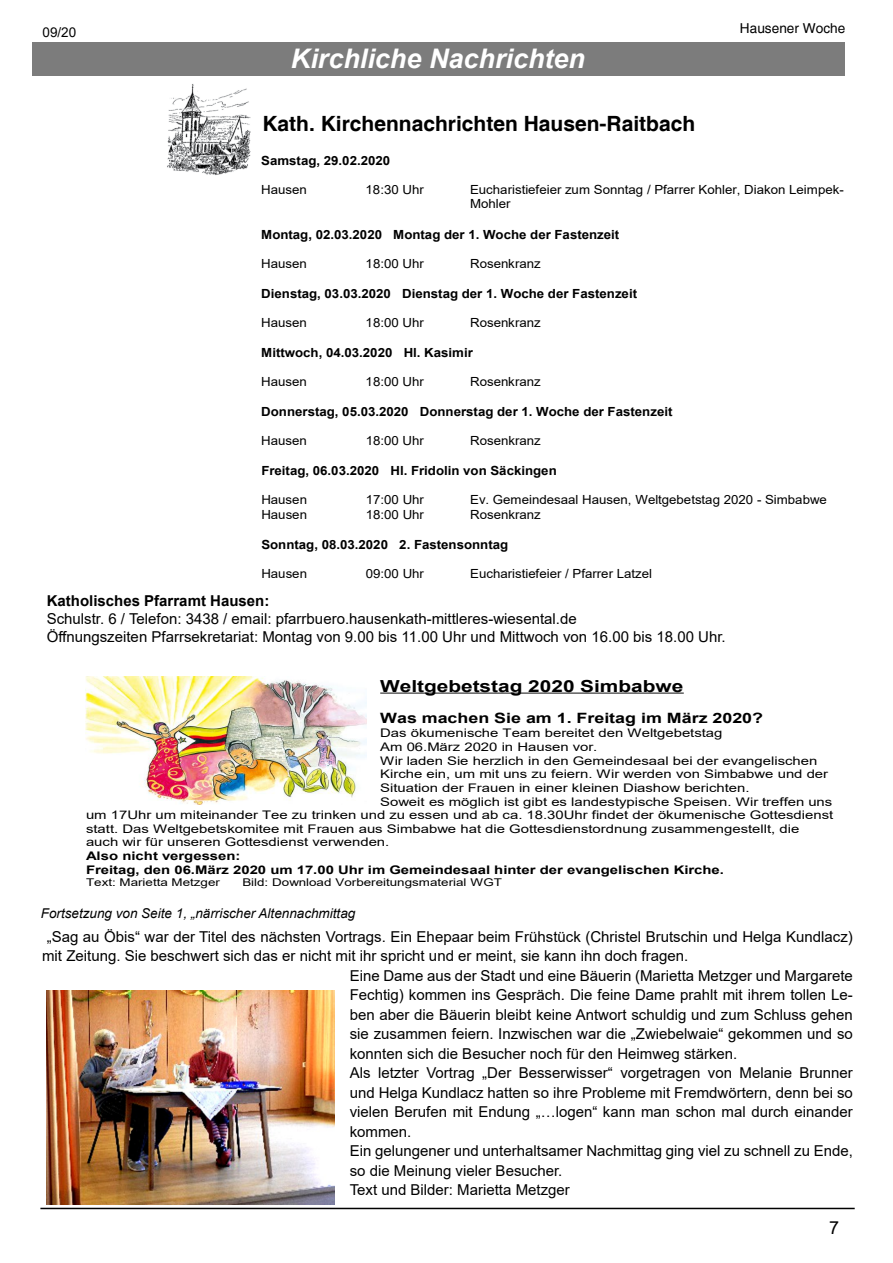
<style>
.page{position:relative;width:893px;height:1263px;background:#fff}
.page>*{position:absolute;margin:0;border:0;box-sizing:border-box;transform-origin:0 0}
.t1{font:italic 700 27px "Arial";color:#fff}
.t2{font:700 21px "Helvetica";color:#000}
.t3{font:18px "Arial";color:#000}
.t4{font:700 16.65px "Arial";color:#000;scale:1.26 1}
.t5{font:15px/18px "Arial";color:#000}
.t6{font:700 15px "Arial";color:#000}
.t7{font:700 14.25px "Arial";color:#000;scale:1.26 1}
.t8{font:13.65px "Helvetica";color:#000}
.t9{font:italic 13.5px "Arial";color:#000}
.t10{font:13.5px "Arial";color:#000}
.t11{font:12.6px/14.5px "Arial";color:#000;scale:1.05 1}
.t12{font:700 12.6px "Arial";color:#000;scale:1.05 1}
.t13{font:11.85px "Arial";color:#000;scale:1.26 1}
.t14{font:700 11.85px/13.6px "Arial";color:#000;scale:1.26 1}
.t15{font:10.65px "Arial";color:#000;scale:1.26 1}
</style>
<div class="page">
<hr style="left:40px;top:1208px;width:815px;height:1px;background:#000">
<img style="left:46px;top:990px;width:288px;height:214px">
<img style="left:167px;top:84px;width:84px;height:91px">
<hr style="left:380px;top:692px;width:304px;height:2px;background:#000">
<img style="left:86px;top:676px;width:280px;height:129px">
<div style="left:32px;top:42px;width:812px;height:33px;background:#7c7c7c"></div>
<p class="t10" style="left:43px;top:23px;width:35px">09/20</p>
<h1 class="t1" style="left:291px;top:41px;width:296px">Kirchliche Nachrichten</h1>
<h2 class="t2" style="left:262px;top:111px;width:434px">Kath. Kirchennachrichten Hausen-Raitbach</h2>
<p class="t8" style="left:740px;top:21px;width:107px">Hausener Woche</p>
<p class="t12" style="left:261px;top:156px;width:124px">Samstag, 29.02.2020</p>
<p class="t11" style="left:261px;top:183px;width:45px">Hausen</p>
<p class="t11" style="left:366px;top:183px;width:57px">18:30 Uhr</p>
<p class="t11" style="left:470px;top:183px;width:357px">Eucharistiefeier zum Sonntag / Pfarrer Kohler, Diakon Leimpek-<br>Mohler</p>
<p class="t12" style="left:261px;top:229px;width:343px">Montag, 02.03.2020 Montag der 1. Woche der Fastenzeit</p>
<p class="t11" style="left:261px;top:257px;width:45px">Hausen</p>
<p class="t11" style="left:366px;top:257px;width:57px">18:00 Uhr</p>
<p class="t11" style="left:470px;top:257px;width:69px">Rosenkranz</p>
<p class="t12" style="left:261px;top:289px;width:359px">Dienstag, 03.03.2020 Dienstag der 1. Woche der Fastenzeit</p>
<p class="t11" style="left:261px;top:316px;width:45px">Hausen</p>
<p class="t11" style="left:366px;top:316px;width:57px">18:00 Uhr</p>
<p class="t11" style="left:470px;top:316px;width:69px">Rosenkranz</p>
<p class="t12" style="left:261px;top:348px;width:203px">Mittwoch, 04.03.2020 Hl. Kasimir</p>
<p class="t11" style="left:261px;top:375px;width:45px">Hausen</p>
<p class="t11" style="left:366px;top:375px;width:57px">18:00 Uhr</p>
<p class="t11" style="left:470px;top:375px;width:69px">Rosenkranz</p>
<p class="t12" style="left:261px;top:407px;width:393px">Donnerstag, 05.03.2020 Donnerstag der 1. Woche der Fastenzeit</p>
<p class="t11" style="left:261px;top:435px;width:45px">Hausen</p>
<p class="t11" style="left:366px;top:435px;width:57px">18:00 Uhr</p>
<p class="t11" style="left:470px;top:435px;width:69px">Rosenkranz</p>
<p class="t12" style="left:261px;top:466px;width:283px">Freitag, 06.03.2020 Hl. Fridolin von Säckingen</p>
<p class="t11" style="left:261px;top:494px;width:45px">Hausen</p>
<p class="t11" style="left:366px;top:494px;width:57px">17:00 Uhr</p>
<p class="t11" style="left:470px;top:494px;width:341px">Ev. Gemeindesaal Hausen, Weltgebetstag 2020 - Simbabwe</p>
<p class="t11" style="left:261px;top:508px;width:45px">Hausen</p>
<p class="t11" style="left:366px;top:508px;width:57px">18:00 Uhr</p>
<p class="t11" style="left:470px;top:508px;width:69px">Rosenkranz</p>
<p class="t12" style="left:261px;top:540px;width:237px">Sonntag, 08.03.2020 2. Fastensonntag</p>
<p class="t11" style="left:261px;top:567px;width:45px">Hausen</p>
<p class="t11" style="left:366px;top:567px;width:57px">09:00 Uhr</p>
<p class="t11" style="left:470px;top:567px;width:175px">Eucharistiefeier / Pfarrer Latzel</p>
<p class="t6" style="left:47px;top:590px;width:224px">Katholisches Pfarramt Hausen:</p>
<p class="t5" style="left:47px;top:610px;width:680px">Schulstr. 6 / Telefon: 3438 / email: pfarrbuero.hausenkath-mittleres-wiesental.de<br>Öffnungszeiten Pfarrsekretariat: Montag von 9.00 bis 11.00 Uhr und Mittwoch von 16.00 bis 18.00 Uhr.</p>
<p class="t4" style="left:380px;top:679px;width:242px">Weltgebetstag 2020 Simbabwe</p>
<p class="t7" style="left:380px;top:713px;width:305px">Was machen Sie am 1. Freitag im März 2020?</p>
<p class="t13" style="left:380px;top:729px;width:273px">Das ökumenische Team bereitet den Weltgebetstag</p>
<p class="t13" style="left:380px;top:742px;width:174px">Am 06.März 2020 in Hausen vor.</p>
<p class="t13" style="left:380px;top:756px;width:349px">Wir laden Sie herzlich in den Gemeindesaal bei der evangelischen</p>
<p class="t13" style="left:380px;top:770px;width:357px">Kirche ein, um mit uns zu feiern. Wir werden von Simbabwe und der</p>
<p class="t13" style="left:380px;top:783px;width:295px">Situation der Frauen in einer kleinen Diashow berichten.</p>
<p class="t13" style="left:380px;top:797px;width:360px">Soweit es möglich ist gibt es landestypische Speisen. Wir treffen uns</p>
<p class="t13" style="left:86px;top:810px;width:594px">um 17Uhr um miteinander Tee zu trinken und zu essen und ab ca. 18.30Uhr findet der ökumenische Gottesdienst</p>
<p class="t13" style="left:86px;top:824px;width:568px">statt. Das Weltgebetskomitee mit Frauen aus Simbabwe hat die Gottesdienstordnung zusammengestellt, die</p>
<p class="t13" style="left:86px;top:838px;width:242px">auch wir für unseren Gottesdienst verwenden.</p>
<p class="t14" style="left:86px;top:850px;width:508px">Also nicht vergessen:<br>Freitag, den 06.März 2020 um 17.00 Uhr im Gemeindesaal hinter der evangelischen Kirche.</p>
<p class="t15" style="left:86px;top:878px;width:108px">Text: Marietta Metzger</p>
<p class="t15" style="left:242px;top:878px;width:208px">Bild: Download Vorbereitungsmaterial WGT</p>
<p class="t9" style="left:41px;top:904px;width:316px">Fortsetzung von Seite 1, „närrischer Altennachmittag</p>
<p class="t5" style="left:47px;top:927px;width:808px">„Sag au Öbis“ war der Titel des nächsten Vortrags. Ein Ehepaar beim Frühstück (Christel Brutschin und Helga Kundlacz)</p>
<p class="t5" style="left:42px;top:947px;width:648px">mit Zeitung. Sie beschwert sich das er nicht mit ihr spricht und er meint, sie kann ihn doch fragen.</p>
<p class="t5" style="left:350px;top:966px;width:505px">Eine Dame aus der Stadt und eine Bäuerin (Marietta Metzger und Margarete</p>
<p class="t5" style="left:350px;top:986px;width:505px">Fechtig) kommen ins Gespräch. Die feine Dame prahlt mit ihrem tollen Le-</p>
<p class="t5" style="left:350px;top:1005px;width:505px">ben aber die Bäuerin bleibt keine Antwort schuldig und zum Schluss gehen</p>
<p class="t5" style="left:350px;top:1025px;width:505px">sie zusammen feiern. Inzwischen war die „Zwiebelwaie“ gekommen und so</p>
<p class="t5" style="left:350px;top:1044px;width:389px">konnten sich die Besucher noch für den Heimweg stärken.</p>
<p class="t5" style="left:350px;top:1064px;width:505px">Als letzter Vortrag „Der Besserwisser“ vorgetragen von Melanie Brunner</p>
<p class="t5" style="left:350px;top:1083px;width:505px">und Helga Kundlacz hatten so ihre Probleme mit Fremdwörtern, denn bei so</p>
<p class="t5" style="left:350px;top:1103px;width:505px">vielen Berufen mit Endung „…logen“ kann man schon mal durch einander</p>
<p class="t5" style="left:350px;top:1122px;width:63px">kommen.</p>
<p class="t5" style="left:350px;top:1142px;width:505px">Ein gelungener und unterhaltsamer Nachmittag ging viel zu schnell zu Ende,</p>
<p class="t5" style="left:350px;top:1161px;width:214px">so die Meinung vieler Besucher.</p>
<p class="t5" style="left:350px;top:1181px;width:222px">Text und Bilder: Marietta Metzger</p>
<p class="t3" style="left:829px;top:1215px;width:12px">7</p>
</div>
